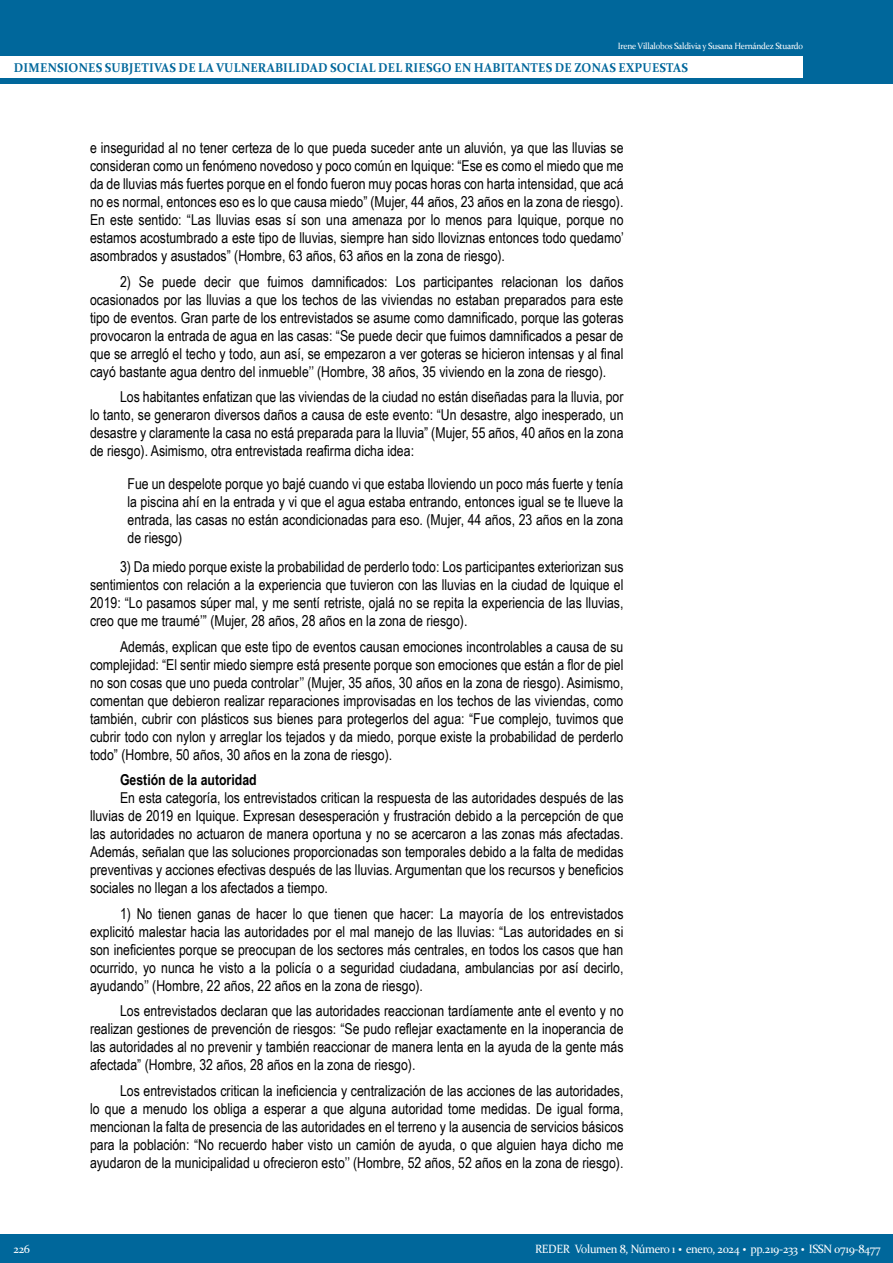
<style>
.page{position:relative;width:893px;height:1263px;background:#fff}
.page>*{position:absolute;margin:0;border:0;box-sizing:border-box;transform-origin:0 0}
.t1{font:15px/18px "Arial Narrow";color:#000;text-align:justify}
.t2{font:700 15px "Arial Narrow";color:#000}
.t3{font:700 12.75px "Constantia";letter-spacing:.02em;color:#00679b;scale:.95 1}
.t4{font:12px "Constantia";letter-spacing:-.025em;color:#fff;scale:.95 1}
.t5{font:9px "Constantia";letter-spacing:-.025em;color:#fff;scale:.95 1}
.s1{font-weight:700;font-size:18px}
</style>
<div class="page">
<div style="left:0;top:0;width:893px;height:84px;background:#00679b"></div>
<div style="left:0;top:56px;width:803px;height:22px;background:#fff"></div>
<div style="left:0;top:1234px;width:893px;height:29px;background:#00679b"></div>
<p class="t5" style="left:618px;top:40px;width:197px">Irene Villalobos Saldivia y Susana Hernández Stuardo</p>
<p class="t3" style="left:14px;top:59px;width:711px">DIMENSIONES SUBJETIVAS DE LA VULNERABILIDAD SOCIAL DEL RIESGO EN HABITANTES DE ZONAS EXPUESTAS</p>
<p class="t1" style="left:90px;top:139px;width:535px">e inseguridad al no tener certeza de lo que pueda suceder ante un aluvión, ya que las lluvias se consideran como un fenómeno novedoso y poco común en Iquique: “Ese es como el miedo que me da de lluvias más fuertes porque en el fondo fueron muy pocas horas con harta intensidad, que acá no es normal, entonces eso es lo que causa miedo” (Mujer, 44 años, 23 años en la zona de riesgo).<br>En este sentido: “Las lluvias esas sí son una amenaza por lo menos para Iquique, porque no estamos acostumbrado a este tipo de lluvias, siempre han sido lloviznas entonces todo quedamo’ asombrados y asustados” (Hombre, 63 años, 63 años en la zona de riesgo).</p>
<p class="t1" style="left:90px;top:272px;width:535px;text-indent:30px">2) Se puede decir que fuimos damnificados: Los participantes relacionan los daños ocasionados por las lluvias a que los techos de las viviendas no estaban preparados para este tipo de eventos. Gran parte de los entrevistados se asume como damnificado, porque las goteras provocaron la entrada de agua en las casas: “Se puede decir que fuimos damnificados a pesar de que se arregló el techo y todo, aun así, se empezaron a ver goteras se hicieron intensas y al final cayó bastante agua dentro del inmueble’’ (Hombre, 38 años, 35 viviendo en la zona de riesgo).</p>
<p class="t1" style="left:90px;top:388px;width:535px;text-indent:30px">Los habitantes enfatizan que las viviendas de la ciudad no están diseñadas para la lluvia, por lo tanto, se generaron diversos daños a causa de este evento: “Un desastre, algo inesperado, un desastre y claramente la casa no está preparada para la lluvia” (Mujer, 55 años, 40 años en la zona de riesgo). Asimismo, otra entrevistada reafirma dicha idea:</p>
<p class="t1" style="left:128px;top:475px;width:497px">Fue un despelote porque yo bajé cuando vi que estaba lloviendo un poco más fuerte y tenía la piscina ahí en la entrada y vi que el agua estaba entrando, entonces igual se te llueve la entrada, las casas no están acondicionadas para eso. (Mujer, 44 años, 23 años en la zona de riesgo)</p>
<p class="t1" style="left:90px;top:557px;width:535px;text-indent:30px">3) Da miedo porque existe la probabilidad de perderlo todo: Los participantes exteriorizan sus sentimientos con relación a la experiencia que tuvieron con las lluvias en la ciudad de Iquique el 2019: “Lo pasamos súper mal, y me sentí retriste, ojalá no se repita la experiencia de las lluvias, creo que me traumé’” (Mujer, 28 años, 28 años en la zona de riesgo).</p>
<p class="t1" style="left:90px;top:637px;width:535px;text-indent:30px">Además, explican que este tipo de eventos causan emociones incontrolables a causa de su complejidad: “El sentir miedo siempre está presente porque son emociones que están a flor de piel no son cosas que uno pueda controlar’’ (Mujer, 35 años, 30 años en la zona de riesgo). Asimismo, comentan que debieron realizar reparaciones improvisadas en los techos de las viviendas, como también, cubrir con plásticos sus bienes para protegerlos del agua: “Fue complejo, tuvimos que cubrir todo con nylon y arreglar los tejados y da miedo, porque existe la probabilidad de perderlo todo” (Hombre, 50 años, 30 años en la zona de riesgo).</p>
<p class="t2" style="left:120px;top:768px;width:138px">Gestión de la autoridad</p>
<p class="t1" style="left:90px;top:788px;width:535px;text-indent:30px">En esta categoría, los entrevistados critican la respuesta de las autoridades después de las lluvias de 2019 en Iquique. Expresan desesperación y frustración debido a la percepción de que las autoridades no actuaron de manera oportuna y no se acercaron a las zonas más afectadas.<br>Además, señalan que las soluciones proporcionadas son temporales debido a la falta de medidas preventivas y acciones efectivas después de las lluvias. Argumentan que los recursos y beneficios sociales no llegan a los afectados a tiempo.</p>
<p class="t1" style="left:90px;top:904px;width:535px;text-indent:30px">1) No tienen ganas de hacer lo que tienen que hacer: La mayoría de los entrevistados explicitó malestar hacia las autoridades por el mal manejo de las lluvias: “Las autoridades en si son ineficientes porque se preocupan de los sectores más centrales, en todos los casos que han ocurrido, yo nunca he visto a la policía o a seguridad ciudadana, ambulancias por así decirlo, ayudando’’ (Hombre, 22 años, 22 años en la zona de riesgo).</p>
<p class="t1" style="left:90px;top:1001px;width:535px;text-indent:30px">Los entrevistados declaran que las autoridades reaccionan tardíamente ante el evento y no realizan gestiones de prevención de riesgos: “Se pudo reflejar exactamente en la inoperancia de las autoridades al no prevenir y también reaccionar de manera lenta en la ayuda de la gente más afectada” (Hombre, 32 años, 28 años en la zona de riesgo).</p>
<p class="t1" style="left:90px;top:1081px;width:535px;text-indent:30px">Los entrevistados critican la ineficiencia y centralización de las acciones de las autoridades, lo que a menudo los obliga a esperar a que alguna autoridad tome medidas. De igual forma, mencionan la falta de presencia de las autoridades en el terreno y la ausencia de servicios básicos para la población: “No recuerdo haber visto un camión de ayuda, o que alguien haya dicho me ayudaron de la municipalidad u ofrecieron esto’’ (Hombre, 52 años, 52 años en la zona de riesgo).</p>
<p class="t4" style="left:14px;top:1241px;width:19px">226</p>
<p class="t4" style="left:535px;top:1240px;width:365px">REDER Volumen 8, Número 1 <span class="s1">·</span> enero, 2024 <span class="s1">·</span> pp.219-233 <span class="s1">·</span> ISSN 0719-8477</p>
</div>
